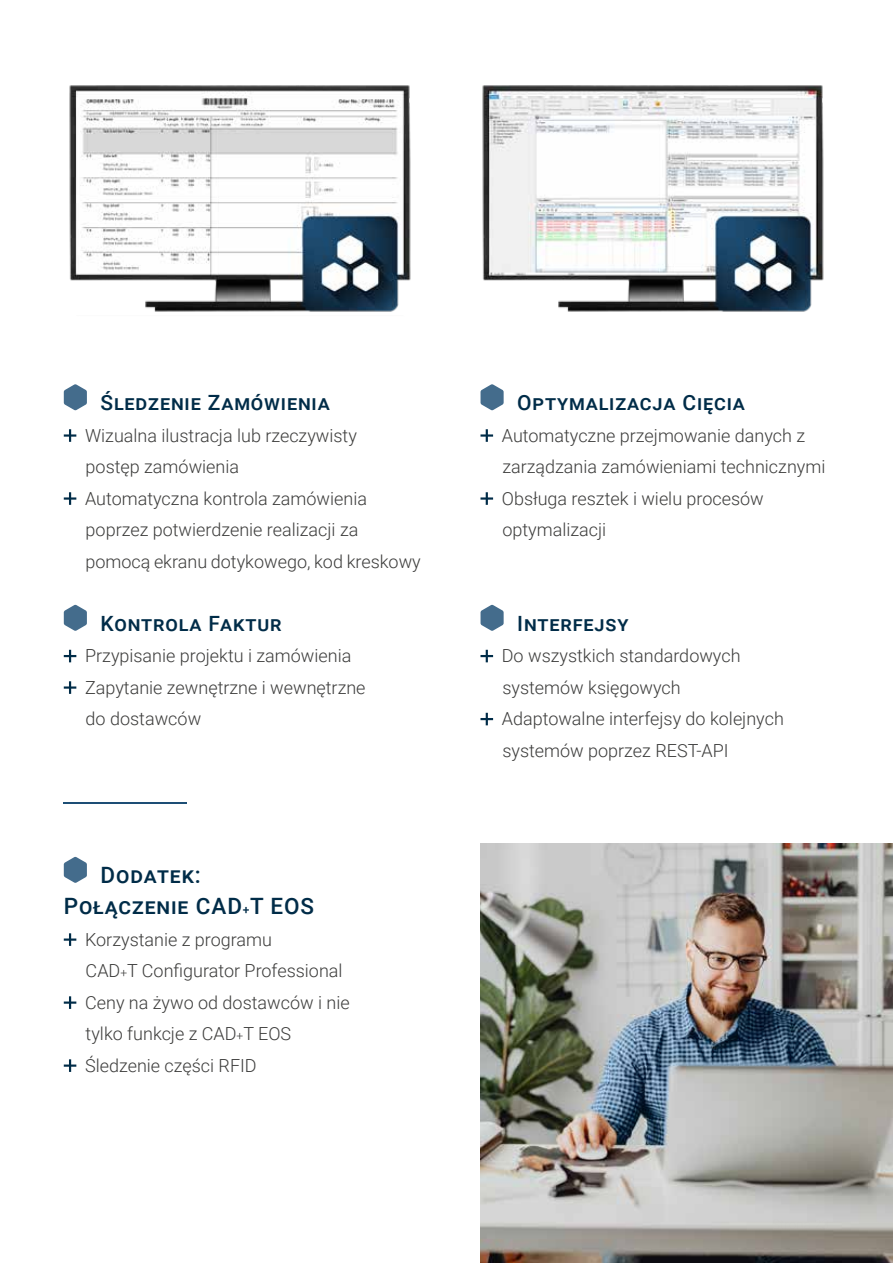
<style>
.page{position:relative;width:893px;height:1263px;background:#fff}
.page>*{position:absolute;margin:0;border:0;box-sizing:border-box;transform-origin:0 0}
.t1{font:500 22.5px/31.5px "Roboto";letter-spacing:.04em;color:#002c48}
.t2{font:500 21px "Roboto";letter-spacing:.04em;color:#002c48}
.t3{font:300 18px/31.5px "Roboto";color:#3c3c3b}
.s1{font-size:12px}
</style>
<div class="page">
<img style="left:482px;top:85px;width:342px;height:227px">
<img style="left:69px;top:85px;width:342px;height:227px">
<hr style="left:64px;top:802px;width:123px;height:2px;background:#1d4e75">
<svg style="left:64px;top:384px;width:23px;height:26px"></svg>
<svg style="left:64px;top:429px;width:12px;height:13px"></svg>
<svg style="left:64px;top:492px;width:12px;height:13px"></svg>
<svg style="left:64px;top:605px;width:23px;height:26px"></svg>
<svg style="left:64px;top:650px;width:12px;height:12px"></svg>
<svg style="left:64px;top:681px;width:12px;height:13px"></svg>
<svg style="left:480px;top:384px;width:24px;height:26px"></svg>
<svg style="left:480px;top:429px;width:13px;height:13px"></svg>
<svg style="left:480px;top:492px;width:13px;height:13px"></svg>
<svg style="left:480px;top:605px;width:24px;height:26px"></svg>
<svg style="left:480px;top:650px;width:13px;height:12px"></svg>
<svg style="left:480px;top:713px;width:13px;height:12px"></svg>
<svg style="left:64px;top:857px;width:23px;height:26px"></svg>
<svg style="left:64px;top:933px;width:12px;height:13px"></svg>
<svg style="left:64px;top:996px;width:12px;height:13px"></svg>
<svg style="left:64px;top:1059px;width:12px;height:13px"></svg>
<img style="left:480px;top:843px;width:413px;height:420px">
<p class="t2" style="left:101px;top:388px;width:230px">Śledzenie Zamówienia</p>
<p class="t3" style="left:85px;top:419px;width:337px">Wizualna ilustracja lub rzeczywisty<br>postęp zamówienia<br>Automatyczna kontrola zamówienia poprzez potwierdzenie realizacji za pomocą ekranu dotykowego, kod kreskowy</p>
<p class="t2" style="left:101px;top:609px;width:182px">Kontrola Faktur</p>
<p class="t3" style="left:85px;top:639px;width:282px">Przypisanie projektu i zamówienia<br>Zapytanie zewnętrzne i wewnętrzne do dostawców</p>
<p class="t1" style="left:64px;top:858px;width:252px;text-indent:37px">Dodatek:<br>Połączenie CAD<span class="s1">+</span>T EOS</p>
<p class="t3" style="left:85px;top:923px;width:266px">Korzystanie z programu<br>CAD<span class="s1">+</span>T Configurator Professional<br>Ceny na żywo od dostawców i nie tylko funkcje z CAD<span class="s1">+</span>T EOS<br>Śledzenie części RFID</p>
<p class="t2" style="left:517px;top:388px;width:228px">Optymalizacja Cięcia</p>
<p class="t3" style="left:502px;top:419px;width:325px">Automatyczne przejmowanie danych z zarządzania zamówieniami technicznymi<br>Obsługa resztek i wielu procesów optymalizacji</p>
<p class="t2" style="left:517px;top:609px;width:112px">Interfejsy</p>
<p class="t3" style="left:502px;top:639px;width:284px">Do wszystkich standardowych systemów księgowych<br>Adaptowalne interfejsy do kolejnych systemów poprzez REST-API</p>
</div>
